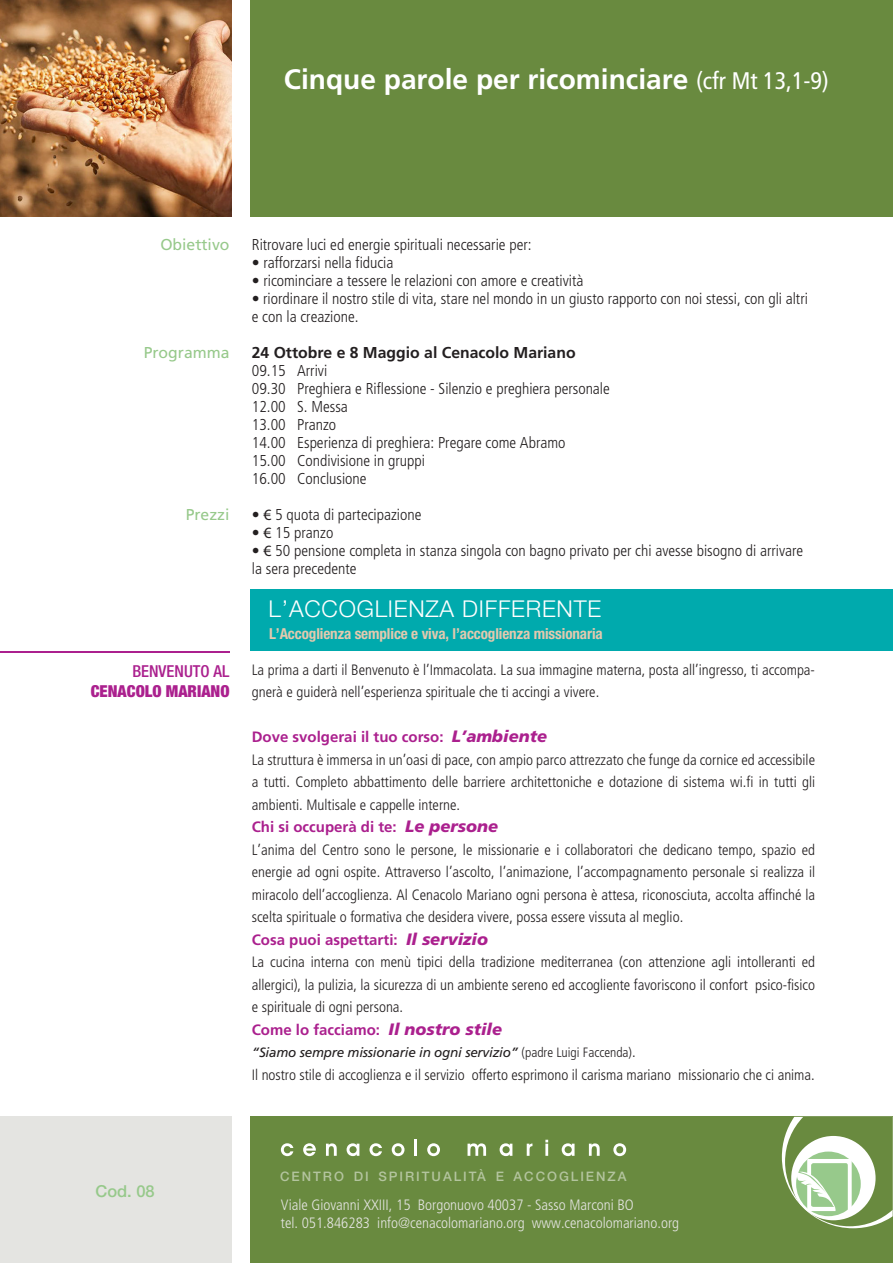
<style>
.page{position:relative;width:893px;height:1263px;background:#fff}
.page>*{position:absolute;margin:0;border:0;box-sizing:border-box;transform-origin:0 0}
.t1{font:700 28.05px "Frutiger";color:#fff}
.t2{font:300 23.25px "Helvetica Neue";letter-spacing:.035em;color:#fff}
.t3{font:900 condensed 16.5px "Helvetica Neue";color:#ab208e}
.t4{font:500 condensed 16.5px "Helvetica Neue";color:#ab208e}
.t5{font:500 16.5px "Helvetica Neue";color:#97c98b}
.t6{font:300 condensed 15.75px/18px "Frutiger";color:#231f20}
.t7{font:700 15.75px "Frutiger";color:#231f20}
.t8{font:15.75px "Frutiger";color:#97c98b}
.t9{font:700 condensed 15.15px "Helvetica Neue";letter-spacing:-.01em;color:#e3c9af}
.t10{font:300 condensed 15px/22.5px "Frutiger";color:#231f20}
.t11{font:300 condensed 15px/18px "Frutiger";color:#e4e4e1}
.t12{font:italic 13.5px "Frutiger";letter-spacing:-.015em;color:#231f20}
.t13{font:500 13.05px "Helvetica Neue";letter-spacing:.15em;color:#fff}
.s1{font-weight:400;font-stretch:condensed;font-size:24px}
.s2{font-family:"Myriad Pro";font-weight:400;font-stretch:normal}
.s3{font-weight:700;font-stretch:normal;color:#ab208e}
.s4{font-weight:900;font-style:italic;font-stretch:normal;font-size:16.5px;color:#ab208e}
.s5{font-weight:300;font-style:normal;font-stretch:condensed}
.s6{font-weight:300;font-style:normal;font-stretch:condensed;font-size:15px}
</style>
<div class="page">
<div style="left:251px;top:0;width:642px;height:217px;background:#698a3f"></div>
<div style="left:251px;top:590px;width:642px;height:61px;background:#00aaad"></div>
<hr style="left:0;top:651px;width:230px;height:1px;background:#ab208e">
<img style="left:0;top:0;width:231px;height:217px">
<div style="left:0;top:1116px;width:231px;height:147px;background:#e4e4e1"></div>
<div style="left:251px;top:1116px;width:642px;height:147px;background:#698a3f"></div>
<svg style="left:281px;top:1143px;width:12px;height:13px"></svg>
<svg style="left:303px;top:1143px;width:13px;height:13px"></svg>
<svg style="left:326px;top:1143px;width:11px;height:13px"></svg>
<svg style="left:347px;top:1143px;width:12px;height:13px"></svg>
<svg style="left:369px;top:1143px;width:13px;height:13px"></svg>
<svg style="left:392px;top:1143px;width:12px;height:13px"></svg>
<hr style="left:414px;top:1140px;width:3px;height:16px;background:#fff">
<svg style="left:427px;top:1143px;width:13px;height:13px"></svg>
<svg style="left:468px;top:1143px;width:18px;height:13px"></svg>
<svg style="left:500px;top:1143px;width:12px;height:13px"></svg>
<svg style="left:527px;top:1143px;width:5px;height:13px"></svg>
<svg style="left:545px;top:1140px;width:3px;height:16px"></svg>
<svg style="left:562px;top:1143px;width:13px;height:13px"></svg>
<svg style="left:589px;top:1143px;width:11px;height:13px"></svg>
<svg style="left:613px;top:1143px;width:13px;height:13px"></svg>
<svg style="left:782px;top:1117px;width:111px;height:111px"></svg>
<h1 class="t1" style="left:284px;top:62px;width:546px">Cinque parole per ricominciare <span class="s1">(cfr Mt 13,1-9)</span></h1>
<p class="t8" style="left:160px;top:235px;width:71px">Obiettivo</p>
<p class="t8" style="left:144px;top:343px;width:87px">Programma</p>
<p class="t8" style="left:186px;top:505px;width:45px">Prezzi</p>
<p class="t4" style="left:132px;top:662px;width:99px">BENVENUTO AL</p>
<p class="t3" style="left:91px;top:681px;width:140px">CENACOLO MARIANO</p>
<p class="t6" style="left:252px;top:236px;width:281px">Ritrovare luci ed energie spirituali necessarie per:</p>
<p class="t6" style="left:252px;top:254px;width:143px">• rafforzarsi nella fiducia</p>
<p class="t6" style="left:252px;top:272px;width:333px">• ricominciare a tessere le relazioni con amore e creatività</p>
<p class="t6" style="left:252px;top:290px;width:558px">• riordinare il nostro stile di vita, stare nel mondo in un giusto rapporto con noi stessi, con gli altri e con la creazione.</p>
<p class="t7" style="left:252px;top:343px;width:325px">24 Ottobre e 8 Maggio al Cenacolo Mariano</p>
<p class="t6" style="left:252px;top:362px;width:360px">09.15 Arrivi<br>09.30 Preghiera e Riflessione - Silenzio e preghiera personale<br>12.00 S. Messa<br>13.00 Pranzo<br>14.00 Esperienza di preghiera: Pregare come Abramo<br>15.00 Condivisione in gruppi<br>16.00 Conclusione</p>
<p class="t6" style="left:252px;top:506px;width:171px">• <span class="s2">€</span> 5 quota di partecipazione</p>
<p class="t6" style="left:252px;top:524px;width:83px">• <span class="s2">€</span> 15 pranzo</p>
<p class="t6" style="left:252px;top:542px;width:553px">• <span class="s2">€</span> 50 pensione completa in stanza singola con bagno privato per chi avesse bisogno di arrivare la sera precedente</p>
<h2 class="t2" style="left:269px;top:595px;width:334px">L’ACCOGLIENZA DIFFERENTE</h2>
<p class="t9" style="left:269px;top:624px;width:335px">L’Accoglienza semplice e viva, l’accoglienza missionaria</p>
<p class="t10" style="left:252px;top:658px;width:565px">La prima a darti il Benvenuto è l’Immacolata. La sua immagine materna, posta all’ingresso, ti accompa&shy;gnerà e guiderà nell’esperienza spirituale che ti accingi a vivere.</p>
<p class="t10" style="left:252px;top:726px;width:565px"><span class="s3">Dove svolgerai il tuo corso:</span> <span class="s4">L’ambiente<br></span>La struttura è immersa in un’oasi di pace, con ampio parco attrezzato che funge da cornice ed accessibile a tutti. Completo abbattimento delle barriere architettoniche e dotazione di sistema wi.fi in tutti gli ambienti. Multisale e cappelle interne.<br><span class="s3">Chi si occuperà di te:</span> <span class="s4">Le persone<br></span>L’anima del Centro sono le persone, le missionarie e i collaboratori che dedicano tempo, spazio ed energie ad ogni ospite. Attraverso l’ascolto, l’animazione, l’accompagnamento personale si realizza il miracolo dell’accoglienza. Al Cenacolo Mariano ogni persona è attesa, riconosciuta, accolta affinché la scelta spirituale o formativa che desidera vivere, possa essere vissuta al meglio.<br><span class="s3">Cosa puoi aspettarti:</span> <span class="s4">Il servizio<br></span>La cucina interna con menù tipici della tradizione mediterranea (con attenzione agli intolleranti ed allergici), la pulizia, la sicurezza di un ambiente sereno ed accogliente favoriscono il confort psico-fisico e spirituale di ogni persona.<br><span class="s3">Come lo facciamo:</span> <span class="s4">Il nostro stile</span></p>
<p class="t12" style="left:252px;top:1044px;width:385px">“Siamo sempre missionarie in ogni servizio” <span class="s5">(padre Luigi Faccenda)</span><span class="s6">.</span></p>
<p class="t10" style="left:252px;top:1063px;width:564px">Il nostro stile di accoglienza e il servizio offerto esprimono il carisma mariano missionario che ci anima.</p>
<p class="t5" style="left:96px;top:1182px;width:61px">Cod. 08</p>
<p class="t13" style="left:280px;top:1169px;width:348px">CENTRO DI SPIRITUALITÀ E ACCOGLIENZA</p>
<p class="t11" style="left:281px;top:1196px;width:400px">Viale Giovanni XXIII, 15 Borgonuovo 40037 - Sasso Marconi BO<br>tel. 051.846283 info@cenacolomariano.org www.cenacolomariano.org</p>
</div>
